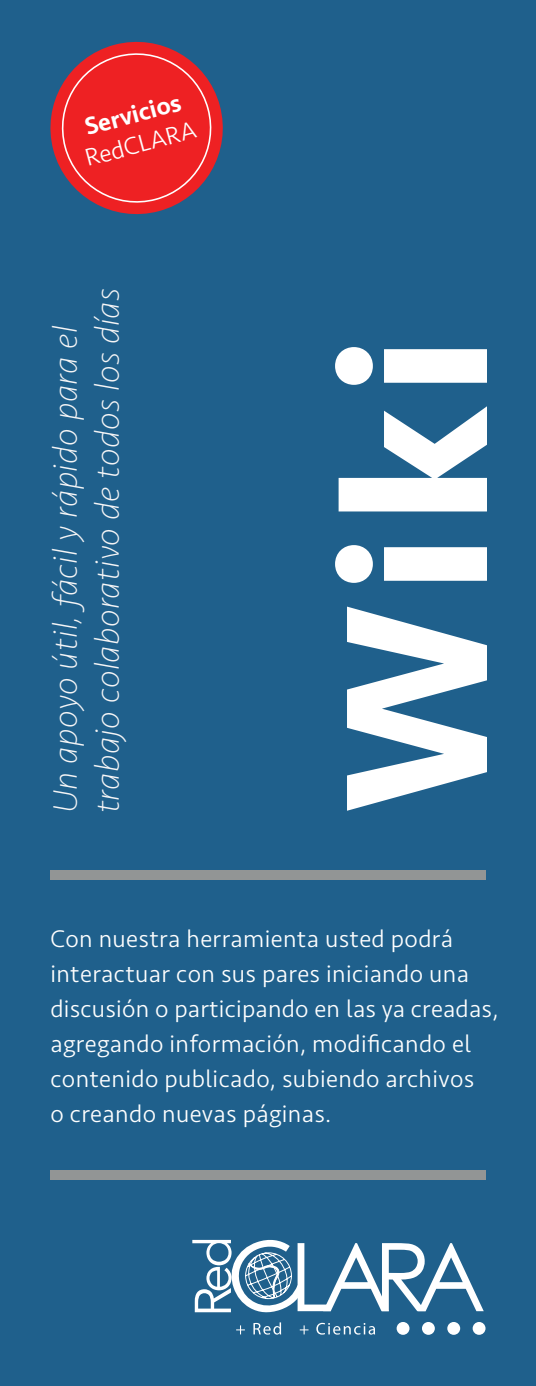
<style>
.page{position:relative;width:536px;height:1386px;background:#1f608c}
.page>*{position:absolute;margin:0;border:0;box-sizing:border-box;transform-origin:0 0}
.t1{font:700 210px "Seravek";color:#fff}
.t2{font:italic 200 35px/42px "Seravek";letter-spacing:.01em;color:#f5f5f6}
.t3{font:500 25.2px "Seravek";color:#fff}
.t4{font:300 25.2px "Seravek";color:#fff}
.t5{font:300 24.85px/35px "Seravek";letter-spacing:.015em;color:#fff}
</style>
<div class="page">
<div style="left:50px;top:870px;width:435px;height:10px;background:#929595"></div>
<svg style="left:236px;top:1325px;width:9px;height:9px"></svg>
<svg style="left:253px;top:1322px;width:28px;height:13px"></svg>
<svg style="left:299px;top:1325px;width:9px;height:9px"></svg>
<svg style="left:316px;top:1323px;width:59px;height:12px"></svg>
<svg style="left:192px;top:1239px;width:291px;height:74px"></svg>
<div style="left:396px;top:1322px;width:13px;height:13px;background:#fff;border-radius:50%"></div>
<div style="left:422px;top:1322px;width:12px;height:13px;background:#fff;border-radius:50%"></div>
<div style="left:447px;top:1322px;width:13px;height:13px;background:#fff;border-radius:50%"></div>
<div style="left:472px;top:1322px;width:13px;height:13px;background:#fff;border-radius:50%"></div>
<div style="left:50px;top:1170px;width:435px;height:10px;background:#929595"></div>
<svg style="left:50px;top:41px;width:173px;height:174px"></svg>
<svg style="left:55px;top:46px;width:163px;height:164px;background:#cf3038"></svg>
<p class="t3" style="left:81px;top:112px;width:100px;rotate:-15deg">Servicios</p>
<p class="t4" style="left:82px;top:144px;width:115px;rotate:-15deg">RedCLARA</p>
<h2 class="t2" style="left:45px;top:813px;width:527px;rotate:-90deg">Un apoyo útil, fácil y rápido para el trabajo colaborativo de todos los días</h2>
<h1 class="t1" style="left:286px;top:813px;width:478px;rotate:-90deg">Wiki</h1>
<p class="t5" style="left:50px;top:922px;width:449px">Con nuestra herramienta usted podrá interactuar con sus pares iniciando una discusión o participando en las ya creadas, agregando información, modificando el contenido publicado, subiendo archivos<br>o creando nuevas páginas.</p>
</div>
